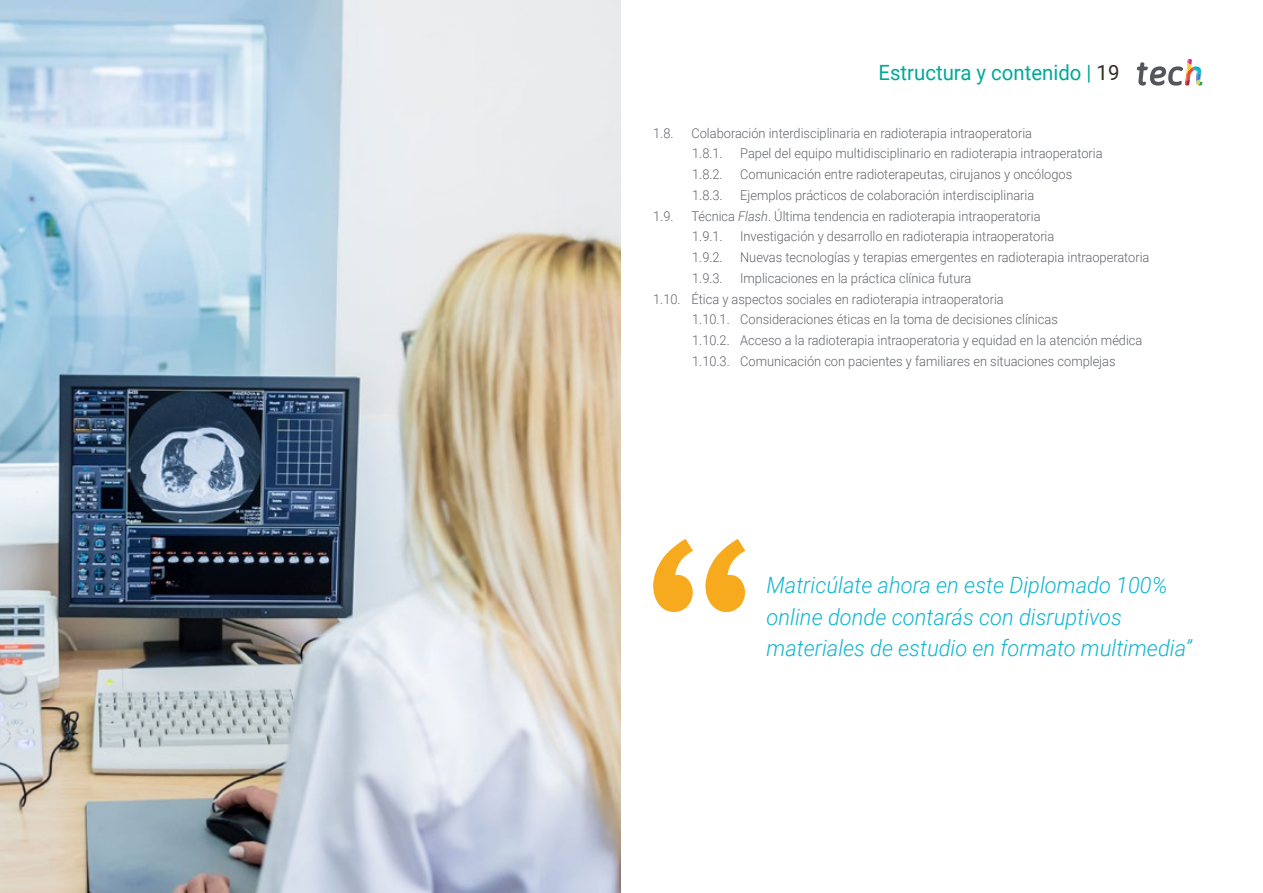
<style>
.page{position:relative;width:1263px;height:893px;background:#fff}
.page>*{position:absolute;margin:0;border:0;box-sizing:border-box;transform-origin:0 0}
.t1{font:italic 300 22.5px/31.5px "Roboto";color:#0fb6cf}
.t2{font:21px "Roboto";color:#00a996}
.t3{font:300 13.5px/20.7px "Roboto";color:#61646a;scale:.95 1}
.s1{color:#312e20}
.s2{font-style:italic}
</style>
<div class="page">
<img style="left:0;top:0;width:621px;height:893px">
<svg style="left:653px;top:539px;width:92px;height:73px"></svg>
<svg style="left:1137px;top:59px;width:65px;height:27px"></svg>
<h2 class="t2" style="left:878px;top:57px;width:242px">Estructura y contenido | <span class="s1">19</span></h2>
<p class="t3" style="left:653px;top:122px;width:23px">1.8.</p>
<p class="t3" style="left:691px;top:122px;width:360px">Colaboración interdisciplinaria en radioterapia intraoperatoria<br>1.8.1.</p>
<p class="t3" style="left:740px;top:143px;width:383px">Papel del equipo multidisciplinario en radioterapia intraoperatoria</p>
<p class="t3" style="left:692px;top:164px;width:34px">1.8.2.</p>
<p class="t3" style="left:740px;top:164px;width:351px">Comunicación entre radioterapeutas, cirujanos y oncólogos</p>
<p class="t3" style="left:692px;top:184px;width:34px">1.8.3.</p>
<p class="t3" style="left:740px;top:184px;width:311px">Ejemplos prácticos de colaboración interdisciplinaria</p>
<p class="t3" style="left:653px;top:205px;width:23px">1.9.</p>
<p class="t3" style="left:691px;top:205px;width:369px">Técnica <span class="s2">Flash</span>. Última tendencia en radioterapia intraoperatoria<br>1.9.1.</p>
<p class="t3" style="left:740px;top:226px;width:332px">Investigación y desarrollo en radioterapia intraoperatoria</p>
<p class="t3" style="left:692px;top:247px;width:34px">1.9.2.</p>
<p class="t3" style="left:740px;top:247px;width:432px">Nuevas tecnologías y terapias emergentes en radioterapia intraoperatoria</p>
<p class="t3" style="left:692px;top:267px;width:34px">1.9.3.</p>
<p class="t3" style="left:740px;top:267px;width:245px">Implicaciones en la práctica clínica futura</p>
<p class="t3" style="left:653px;top:288px;width:371px">1.10. Ética y aspectos sociales en radioterapia intraoperatoria</p>
<p class="t3" style="left:692px;top:309px;width:386px">1.10.1. Consideraciones éticas en la toma de decisiones clínicas</p>
<p class="t3" style="left:692px;top:330px;width:475px">1.10.2. Acceso a la radioterapia intraoperatoria y equidad en la atención médica</p>
<p class="t3" style="left:692px;top:350px;width:447px">1.10.3. Comunicación con pacientes y familiares en situaciones complejas</p>
<h1 class="t1" style="left:766px;top:569px;width:427px">Matricúlate ahora en este Diplomado 100% online donde contarás con disruptivos materiales de estudio en formato multimedia”</h1>
</div>
